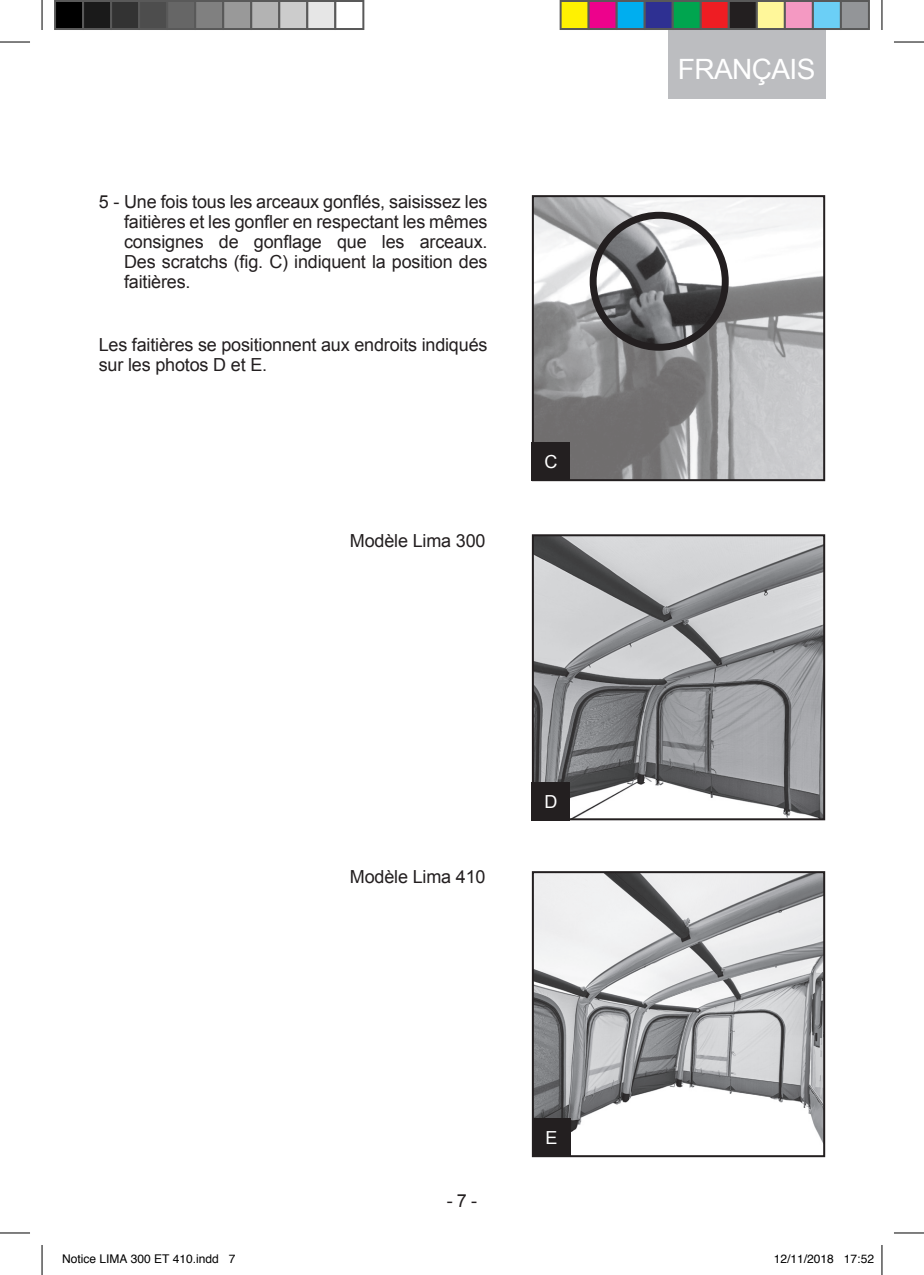
<style>
.page{position:relative;width:924px;height:1275px;background:#fff}
.page>*{position:absolute;margin:0;border:0;box-sizing:border-box;transform-origin:0 0}
.t1{font:28px "Arial";letter-spacing:-.02em;color:#fff}
.t2{font:18px/20px "Arial";letter-spacing:-.01em;color:#231f20;text-align:justify}
.t3{font:18px "Arial";color:#fff}
.t4{font:12px "Helvetica";color:#000}
</style>
<div class="page">
<img style="left:534px;top:198px;width:287px;height:280px">
<div style="left:531px;top:195px;width:293px;height:286px;border:2px solid #231f20"></div>
<img style="left:593px;top:215px;width:132px;height:132px;border-radius:66px">
<div style="left:589px;top:212px;width:139px;height:139px;border:7px solid #231f20;border-radius:50%"></div>
<div style="left:531px;top:442px;width:38px;height:39px;background:#231f20"></div>
<div style="left:668px;top:14px;width:156px;height:85px;background:#bcbdc0"></div>
<img style="left:534px;top:537px;width:287px;height:280px">
<div style="left:531px;top:534px;width:293px;height:286px;border:2px solid #231f20"></div>
<div style="left:531px;top:781px;width:38px;height:39px;background:#231f20"></div>
<img style="left:534px;top:874px;width:287px;height:280px">
<div style="left:531px;top:871px;width:293px;height:286px;border:2px solid #231f20"></div>
<div style="left:532px;top:1117px;width:38px;height:39px;background:#231f20"></div>
<hr style="left:0;top:42px;width:30px;height:1px;background:#000">
<hr style="left:893px;top:42px;width:30px;height:1px;background:#000">
<hr style="left:0;top:1232px;width:30px;height:1px;background:#000">
<hr style="left:893px;top:1232px;width:30px;height:1px;background:#000">
<hr style="left:42px;top:0;width:1px;height:30px;background:#000">
<hr style="left:42px;top:1245px;width:1px;height:30px;background:#000">
<hr style="left:881px;top:0;width:1px;height:30px;background:#000">
<hr style="left:881px;top:1245px;width:1px;height:30px;background:#000">
<div style="left:55px;top:1px;width:28px;height:28px;background:#000"></div>
<div style="left:54px;top:0;width:30px;height:30px;border:2px solid #595959"></div>
<div style="left:83px;top:1px;width:28px;height:28px;background:#1a1a1a"></div>
<div style="left:82px;top:0;width:30px;height:30px;border:2px solid #595959"></div>
<div style="left:111px;top:1px;width:28px;height:28px;background:#333"></div>
<div style="left:110px;top:0;width:30px;height:30px;border:2px solid #595959"></div>
<div style="left:139px;top:1px;width:28px;height:28px;background:#4d4d4d"></div>
<div style="left:138px;top:0;width:30px;height:30px;border:2px solid #595959"></div>
<div style="left:167px;top:1px;width:28px;height:28px;background:#666"></div>
<div style="left:166px;top:0;width:30px;height:30px;border:2px solid #595959"></div>
<div style="left:195px;top:1px;width:28px;height:28px;background:#808080"></div>
<div style="left:194px;top:0;width:30px;height:30px;border:2px solid #595959"></div>
<div style="left:223px;top:1px;width:28px;height:28px;background:#999"></div>
<div style="left:222px;top:0;width:30px;height:30px;border:2px solid #595959"></div>
<div style="left:251px;top:1px;width:28px;height:28px;background:#b3b3b3"></div>
<div style="left:250px;top:0;width:30px;height:30px;border:2px solid #595959"></div>
<div style="left:279px;top:1px;width:28px;height:28px;background:#ccc"></div>
<div style="left:278px;top:0;width:30px;height:30px;border:2px solid #595959"></div>
<div style="left:307px;top:1px;width:28px;height:28px;background:#e6e6e6"></div>
<div style="left:306px;top:0;width:30px;height:30px;border:2px solid #595959"></div>
<div style="left:334px;top:0;width:30px;height:30px;border:2px solid #595959"></div>
<div style="left:560px;top:1px;width:28px;height:28px;background:#fff101"></div>
<div style="left:559px;top:0;width:30px;height:30px;border:2px solid #595959"></div>
<div style="left:588px;top:1px;width:28px;height:28px;background:#ed028c"></div>
<div style="left:587px;top:0;width:30px;height:30px;border:2px solid #595959"></div>
<div style="left:616px;top:1px;width:28px;height:28px;background:#00aeef"></div>
<div style="left:615px;top:0;width:30px;height:30px;border:2px solid #595959"></div>
<div style="left:644px;top:1px;width:28px;height:28px;background:#2e3092"></div>
<div style="left:643px;top:0;width:30px;height:30px;border:2px solid #595959"></div>
<div style="left:672px;top:1px;width:28px;height:28px;background:#00a54f"></div>
<div style="left:671px;top:0;width:30px;height:30px;border:2px solid #595959"></div>
<div style="left:700px;top:1px;width:28px;height:28px;background:#ee1d23"></div>
<div style="left:699px;top:0;width:30px;height:30px;border:2px solid #595959"></div>
<div style="left:728px;top:1px;width:28px;height:28px;background:#231f20"></div>
<div style="left:727px;top:0;width:30px;height:30px;border:2px solid #595959"></div>
<div style="left:756px;top:1px;width:28px;height:28px;background:#fff79a"></div>
<div style="left:755px;top:0;width:30px;height:30px;border:2px solid #595959"></div>
<div style="left:784px;top:1px;width:28px;height:28px;background:#f499c2"></div>
<div style="left:783px;top:0;width:30px;height:30px;border:2px solid #595959"></div>
<div style="left:812px;top:1px;width:28px;height:28px;background:#6bcff6"></div>
<div style="left:811px;top:0;width:30px;height:30px;border:2px solid #595959"></div>
<div style="left:840px;top:1px;width:28px;height:28px;background:#939598"></div>
<div style="left:839px;top:0;width:30px;height:30px;border:2px solid #595959"></div>
<p class="t2" style="left:124px;top:192px;width:365px;text-indent:-25px">5 - Une fois tous les arceaux gonflés, saisissez les faitières et les gonfler en respectant les mêmes consignes de gonflage que les arceaux.<br>Des scratchs (fig. C) indiquent la position des faitières.</p>
<p class="t2" style="left:99px;top:335px;width:390px">Les faitières se positionnent aux endroits indiqués sur les photos D et E.</p>
<p class="t2" style="left:349px;top:531px;width:137px">Modèle Lima 300</p>
<p class="t3" style="left:544px;top:450px;width:14px">C</p>
<p class="t2" style="left:349px;top:867px;width:137px">Modèle Lima 410</p>
<p class="t3" style="left:544px;top:789px;width:14px">D</p>
<p class="t2" style="left:446px;top:1191px;width:32px">- 7 -</p>
<p class="t3" style="left:545px;top:1125px;width:14px">E</p>
<h1 class="t1" style="left:677px;top:51px;width:139px">FRANÇAIS</h1>
<p class="t4" style="left:62px;top:1249px;width:175px">Notice LIMA 300 ET 410.indd 7</p>
<p class="t4" style="left:773px;top:1249px;width:102px">12/11/2018 17:52</p>
</div>
